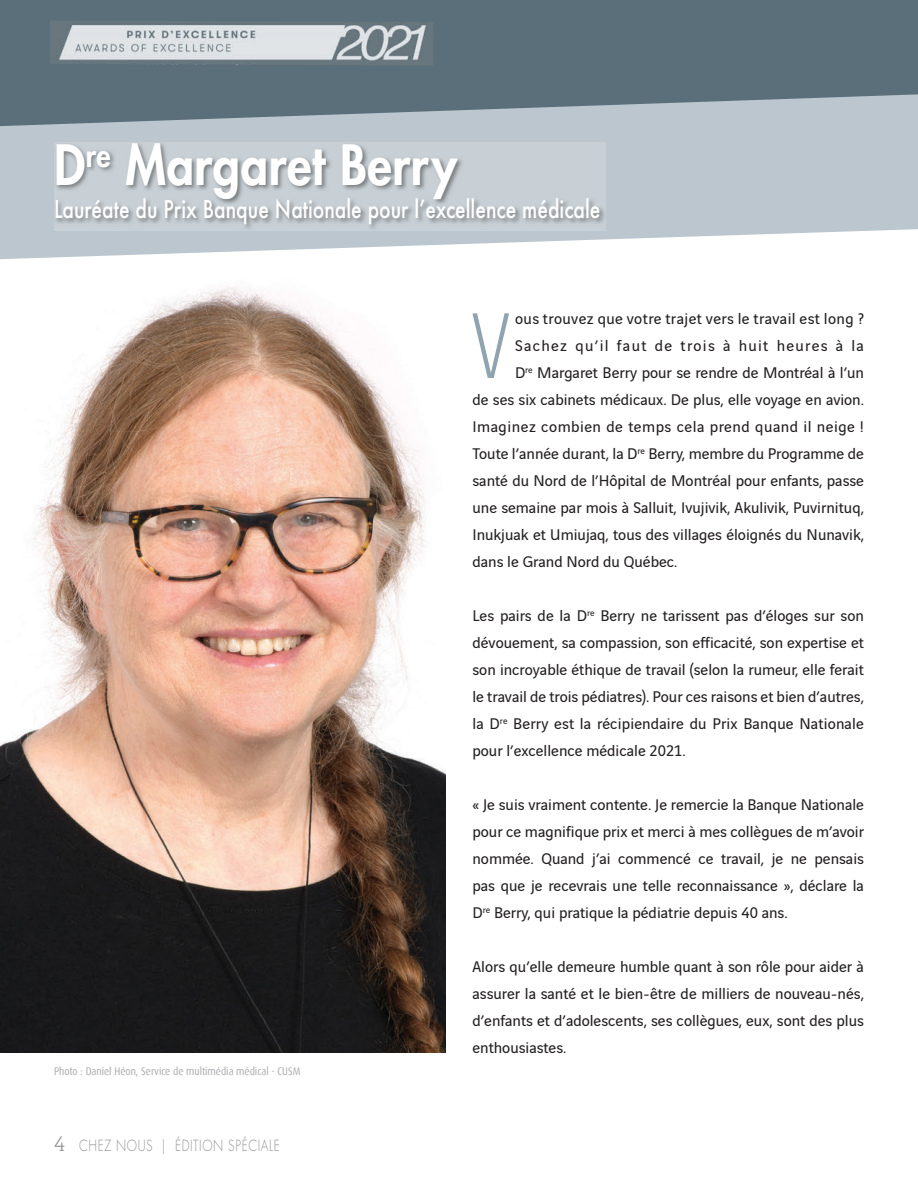
<style>
.page{position:relative;width:918px;height:1188px;background:#fff}
.page>*{position:absolute;margin:0;border:0;box-sizing:border-box;transform-origin:0 0}
.t1{font:300 99.3px "Vinci Sans";color:#90a3b0;scale:.75 1}
.t2{font:800 54px "Futura Std";letter-spacing:.01em;color:#fff;scale:.9 1}
.t3{font:500 24px "Futura";color:#fff;scale:.8 1}
.t4{font:16.5px/27px "Vinci Sans";color:#231f20;text-align:justify}
.t5{font:16.5px "Vinci Sans";letter-spacing:.025em;color:#231f20}
.t6{font:16.5px "Vinci Sans";letter-spacing:.03em;color:#231f20}
.t7{font:16.5px "Vinci Sans";letter-spacing:.08em;color:#231f20}
.t8{font:300 15px "Futura Std";letter-spacing:.05em;color:#939598;scale:.8 1}
.t9{font:10.95px "Dax";color:#a8a9ad;scale:.9 1}
.s1{font-family:"Vinci Serif";font-size:22.5px}
</style>
<div class="page">
<img style="left:0;top:287px;width:446px;height:766px">
<svg style="left:0;top:126px;width:918px;height:133px;fill:#bbc6ce"></svg>
<svg style="left:0;top:0;width:918px;height:126px;background:#697b87"></svg>
<img style="left:54px;top:142px;width:552px;height:89px">
<img style="left:50px;top:20px;width:384px;height:46px">
<h2 class="t2" style="left:54px;top:131px;width:450px">D<sup>re</sup> Margaret Berry</h2>
<h3 class="t3" style="left:54px;top:192px;width:685px">Lauréate du Prix Banque Nationale pour l’excellence médicale</h3>
<h1 class="t1" style="left:472px;top:274px;width:52px">V</h1>
<p class="t5" style="left:515px;top:306px;width:350px">ous trouvez que votre trajet vers le travail est long ?</p>
<p class="t7" style="left:515px;top:333px;width:351px">Sachez qu’il faut de trois à huit heures à la</p>
<p class="t4" style="left:515px;top:358px;width:351px">D<sup>re</sup> Margaret Berry pour se rendre de Montréal à l’un</p>
<p class="t4" style="left:473px;top:385px;width:393px">de ses six cabinets médicaux. De plus, elle voyage en avion.</p>
<p class="t6" style="left:473px;top:414px;width:393px">Imaginez combien de temps cela prend quand il neige !</p>
<p class="t4" style="left:473px;top:439px;width:393px">Toute l’année durant, la D<sup>re</sup> Berry, membre du Programme de</p>
<p class="t4" style="left:472px;top:466px;width:393px">santé du Nord de l’Hôpital de Montréal pour enfants, passe</p>
<p class="t4" style="left:472px;top:493px;width:393px">une semaine par mois à Salluit, Ivujivik, Akulivik, Puvirnituq,</p>
<p class="t4" style="left:472px;top:520px;width:393px">Inukjuak et Umiujaq, tous des villages éloignés du Nunavik,</p>
<p class="t4" style="left:472px;top:547px;width:206px">dans le Grand Nord du Québec.</p>
<p class="t9" style="left:54px;top:1065px;width:275px">Photo : Daniel Héon, Service de multimédia médical - CUSM</p>
<p class="t8" style="left:54px;top:1137px;width:284px"><span class="s1">4</span> CHEZ NOUS | ÉDITION SPÉCIALE</p>
<p class="t4" style="left:472px;top:601px;width:393px">Les pairs de la D<sup>re</sup> Berry ne tarissent pas d’éloges sur son dévouement, sa compassion, son efficacité, son expertise et son incroyable éthique de travail (selon la rumeur, elle ferait le travail de trois pédiatres). Pour ces raisons et bien d’autres, la D<sup>re</sup> Berry est la récipiendaire du Prix Banque Nationale pour l’excellence médicale 2021.</p>
<p class="t4" style="left:473px;top:790px;width:393px">« Je suis vraiment contente. Je remercie la Banque Nationale pour ce magnifique prix et merci à mes collègues de m’avoir nommée. Quand j’ai commencé ce travail, je ne pensais pas que je recevrais une telle reconnaissance », déclare la D<sup>re</sup> Berry, qui pratique la pédiatrie depuis 40 ans.</p>
<p class="t4" style="left:473px;top:952px;width:393px">Alors qu’elle demeure humble quant à son rôle pour aider à assurer la santé et le bien-être de milliers de nouveau-nés, d’enfants et d’adolescents, ses collègues, eux, sont des plus enthousiastes.</p>
</div>
